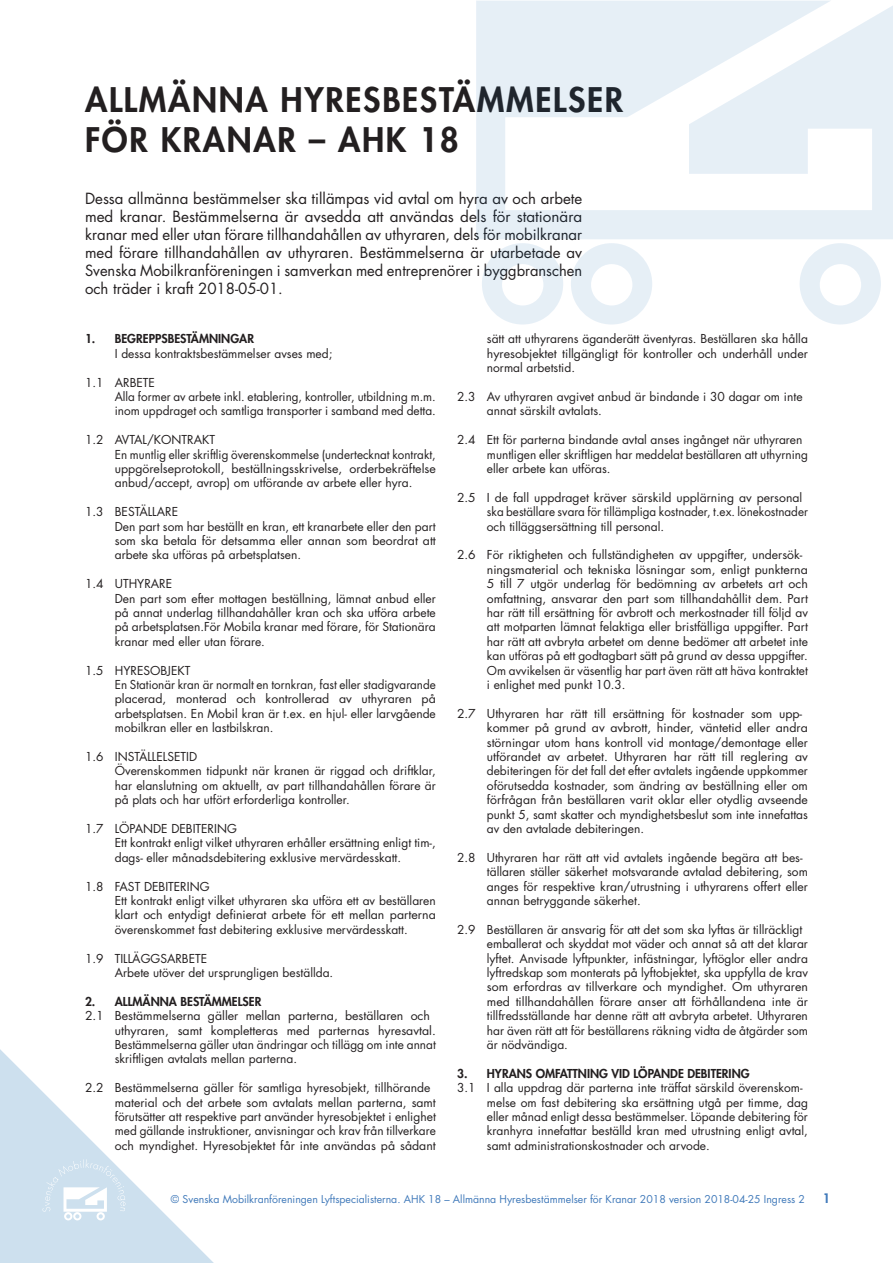
<style>
.page{position:relative;width:893px;height:1263px;background:#fff}
.page>*{position:absolute;margin:0;border:0;box-sizing:border-box;transform-origin:0 0}
.RUBRIK__FET__ALLCAPS{font:800 33px/39.6px "Futura Std";letter-spacing:.05em;color:#231f20}
.Fet_gememer{font:15px/18px "Futura Std";color:#231f20;text-align:justify}
.t1{font:800 12.75px "Futura Std";color:#417aba}
.Indrag_text_utan_par{font:12px/14.4px "Futura Std";color:#231f20;text-align:justify}
.marginaljustera_alla{font:12px "Futura Std";color:#231f20}
.AHK_18_brödtext{font:12px "Futura Std";color:#231f20}
.AHK_18_brödtext-2{font:800 12px "Futura Std";color:#231f20}
.Fet_gememer-2{font:800 12px "Futura Std";color:#231f20}
.t2{font:10.5px "Futura Std";color:#417aba}
</style>
<div class="page">
<svg style="left:0;top:1049px;width:214px;height:214px"></svg>
<svg style="left:43px;top:1159px;width:82px;height:61px"></svg>
<svg style="left:476px;top:1px;width:417px;height:238px;fill:#e6eff6"></svg>
<svg style="left:482px;top:243px;width:81px;height:81px"></svg>
<svg style="left:571px;top:243px;width:81px;height:81px"></svg>
<svg style="left:800px;top:243px;width:81px;height:81px"></svg>
<p class="RUBRIK__FET__ALLCAPS" style="left:85px;top:80px;width:540px">ALLMÄNNA HYRESBESTÄMMELSER<br>FÖR KRANAR – AHK 18</p>
<p class="Fet_gememer" style="left:85px;top:189px;width:499px">Dessa allmänna bestämmelser ska tillämpas vid avtal om hyra av och arbete med kranar. Bestämmelserna är avsedda att användas dels för stationära kranar med eller utan förare tillhandahållen av uthyraren, dels för mobilkranar med förare tillhandahållen av uthyraren. Bestämmelserna är utarbetade av Svenska Mobilkranföreningen i samverkan med entreprenörer i byggbranschen och träder i kraft 2018-05-01.</p>
<p class="Fet_gememer-2" style="left:85px;top:331px;width:170px">1. BEGREPPSBESTÄMNINGAR</p>
<p class="Indrag_text_utan_par" style="left:115px;top:346px;width:219px">I dessa kontraktsbestämmelser avses med;</p>
<p class="AHK_18_brödtext" style="left:85px;top:374px;width:71px">1.1 ARBETE</p>
<p class="Indrag_text_utan_par" style="left:115px;top:389px;width:323px">Alla former av arbete inkl. etablering, kontroller, utbildning m.m. inom uppdraget och samtliga transporter i samband med detta.</p>
<p class="AHK_18_brödtext" style="left:85px;top:432px;width:132px">1.2 AVTAL/KONTRAKT</p>
<p class="Indrag_text_utan_par" style="left:115px;top:447px;width:323px">En muntlig eller skriftlig överenskommelse (undertecknat kontrakt, uppgörelseprotokoll, beställningsskrivelse, orderbekräftelse anbud/accept, avrop) om utförande av arbete eller hyra.</p>
<p class="AHK_18_brödtext" style="left:85px;top:504px;width:95px">1.3 BESTÄLLARE</p>
<p class="Indrag_text_utan_par" style="left:115px;top:519px;width:323px">Den part som har beställt en kran, ett kranarbete eller den part som ska betala för detsamma eller annan som beordrat att arbete ska utföras på arbetsplatsen.</p>
<p class="AHK_18_brödtext" style="left:85px;top:576px;width:89px">1.4 UTHYRARE</p>
<p class="Indrag_text_utan_par" style="left:115px;top:591px;width:323px">Den part som efter mottagen beställning, lämnat anbud eller på annat underlag tillhandahåller kran och ska utföra arbete på arbetsplatsen.För Mobila kranar med förare, för Stationära kranar med eller utan förare.</p>
<p class="AHK_18_brödtext" style="left:85px;top:662px;width:107px">1.5 HYRESOBJEKT</p>
<p class="Indrag_text_utan_par" style="left:115px;top:677px;width:323px">En Stationär kran är normalt en tornkran, fast eller stadigvarande placerad, monterad och kontrollerad av uthyraren på arbetsplatsen. En Mobil kran är t.ex. en hjul- eller larvgående mobilkran eller en lastbilskran.</p>
<p class="AHK_18_brödtext" style="left:85px;top:749px;width:114px">1.6 INSTÄLLELSETID</p>
<p class="Indrag_text_utan_par" style="left:115px;top:764px;width:323px">Överenskommen tidpunkt när kranen är riggad och driftklar, har elanslutning om aktuellt, av part tillhandahållen förare är på plats och har utfört erforderliga kontroller.</p>
<p class="AHK_18_brödtext" style="left:85px;top:821px;width:153px">1.7 LÖPANDE DEBITERING</p>
<p class="Indrag_text_utan_par" style="left:115px;top:836px;width:322px">Ett kontrakt enligt vilket uthyraren erhåller ersättning enligt tim-, dags- eller månadsdebitering exklusive mervärdesskatt.</p>
<p class="AHK_18_brödtext" style="left:85px;top:878px;width:126px">1.8 FAST DEBITERING</p>
<p class="Indrag_text_utan_par" style="left:115px;top:893px;width:323px">Ett kontrakt enligt vilket uthyraren ska utföra ett av beställaren klart och entydigt definierat arbete för ett mellan parterna överenskommet fast debitering exklusive mervärdesskatt.</p>
<p class="AHK_18_brödtext" style="left:85px;top:950px;width:124px">1.9 TILLÄGGSARBETE</p>
<p class="Indrag_text_utan_par" style="left:115px;top:965px;width:220px">Arbete utöver det ursprungligen beställda.</p>
<p class="AHK_18_brödtext-2" style="left:85px;top:994px;width:178px">2. ALLMÄNNA BESTÄMMELSER</p>
<p class="marginaljustera_alla" style="left:85px;top:1008px;width:346px">2.1 Bestämmelserna gäller mellan parterna, beställaren och</p>
<p class="Indrag_text_utan_par" style="left:115px;top:1023px;width:323px">uthyraren, samt kompletteras med parternas hyresavtal.<br>Bestämmelserna gäller utan ändringar och tillägg om inte annat skriftligen avtalats mellan parterna.</p>
<p class="marginaljustera_alla" style="left:85px;top:1080px;width:347px">2.2 Bestämmelserna gäller för samtliga hyresobjekt, tillhörande</p>
<p class="Indrag_text_utan_par" style="left:115px;top:1095px;width:323px">material och det arbete som avtalats mellan parterna, samt förutsätter att respektive part använder hyresobjektet i enlighet med gällande instruktioner, anvisningar och krav från tillverkare och myndighet. Hyresobjektet får inte användas på sådant</p>
<p class="Indrag_text_utan_par" style="left:487px;top:332px;width:323px">sätt att uthyrarens äganderätt äventyras. Beställaren ska hålla hyresobjektet tillgängligt för kontroller och underhåll under normal arbetstid.</p>
<p class="marginaljustera_alla" style="left:457px;top:389px;width:347px">2.3 Av uthyraren avgivet anbud är bindande i 30 dagar om inte</p>
<p class="Indrag_text_utan_par" style="left:487px;top:404px;width:116px">annat särskilt avtalats.</p>
<p class="marginaljustera_alla" style="left:457px;top:432px;width:347px">2.4 Ett för parterna bindande avtal anses ingånget när uthyraren</p>
<p class="Indrag_text_utan_par" style="left:487px;top:447px;width:323px">muntligen eller skriftligen har meddelat beställaren att uthyrning eller arbete kan utföras.</p>
<p class="marginaljustera_alla" style="left:457px;top:490px;width:347px">2.5 I de fall uppdraget kräver särskild upplärning av personal</p>
<p class="Indrag_text_utan_par" style="left:487px;top:505px;width:323px">ska beställare svara för tillämpliga kostnader, t.ex. lönekostnader och tilläggsersättning till personal.</p>
<p class="marginaljustera_alla" style="left:457px;top:547px;width:347px">2.6 För riktigheten och fullständigheten av uppgifter, undersök-</p>
<p class="Indrag_text_utan_par" style="left:487px;top:562px;width:323px">ningsmaterial och tekniska lösningar som, enligt punkterna 5 till 7 utgör underlag för bedömning av arbetets art och omfattning, ansvarar den part som tillhandahållit dem. Part har rätt till ersättning för avbrott och merkostnader till följd av att motparten lämnat felaktiga eller bristfälliga uppgifter. Part har rätt att avbryta arbetet om denne bedömer att arbetet inte kan utföras på ett godtagbart sätt på grund av dessa uppgifter.<br>Om avvikelsen är väsentlig har part även rätt att häva kontraktet i enlighet med punkt 10.3.</p>
<p class="marginaljustera_alla" style="left:457px;top:706px;width:347px">2.7 Uthyraren har rätt till ersättning för kostnader som upp-</p>
<p class="Indrag_text_utan_par" style="left:487px;top:721px;width:323px">kommer på grund av avbrott, hinder, väntetid eller andra störningar utom hans kontroll vid montage/demontage eller utförandet av arbetet. Uthyraren har rätt till reglering av debiteringen för det fall det efter avtalets ingående uppkommer oförutsedda kostnader, som ändring av beställning eller om förfrågan från beställaren varit oklar eller otydlig avseende punkt 5, samt skatter och myndighetsbeslut som inte innefattas av den avtalade debiteringen.</p>
<p class="marginaljustera_alla" style="left:457px;top:850px;width:347px">2.8 Uthyraren har rätt att vid avtalets ingående begära att bes-</p>
<p class="Indrag_text_utan_par" style="left:487px;top:865px;width:323px">tällaren ställer säkerhet motsvarande avtalad debitering, som anges för respektive kran/utrustning i uthyrarens offert eller annan betryggande säkerhet.</p>
<p class="marginaljustera_alla" style="left:457px;top:922px;width:347px">2.9 Beställaren är ansvarig för att det som ska lyftas är tillräckligt</p>
<p class="Indrag_text_utan_par" style="left:487px;top:937px;width:323px">emballerat och skyddat mot väder och annat så att det klarar lyftet. Anvisade lyftpunkter, infästningar, lyftöglor eller andra lyftredskap som monterats på lyftobjektet, ska uppfylla de krav som erfordras av tillverkare och myndighet. Om uthyraren med tillhandahållen förare anser att förhållandena inte är tillfredsställande har denne rätt att avbryta arbetet. Uthyraren har även rätt att för beställarens räkning vidta de åtgärder som är nödvändiga.</p>
<p class="AHK_18_brödtext-2" style="left:457px;top:1066px;width:294px">3. HYRANS OMFATTNING VID LÖPANDE DEBITERING</p>
<p class="marginaljustera_alla" style="left:457px;top:1080px;width:347px">3.1 I alla uppdrag där parterna inte träffat särskild överenskom-</p>
<p class="Indrag_text_utan_par" style="left:487px;top:1095px;width:323px">melse om fast debitering ska ersättning utgå per timme, dag eller månad enligt dessa bestämmelser. Löpande debitering för kranhyra innefattar beställd kran med utrustning enligt avtal, samt administrationskostnader och arvode.</p>
<p class="t2" style="left:171px;top:1193px;width:636px">© Svenska Mobilkranföreningen Lyftspecialisterna. AHK 18 – Allmänna Hyresbestämmelser för Kranar 2018 version 2018-04-25 Ingress 2</p>
<p class="t1" style="left:823px;top:1191px;width:9px">1</p>
</div>
